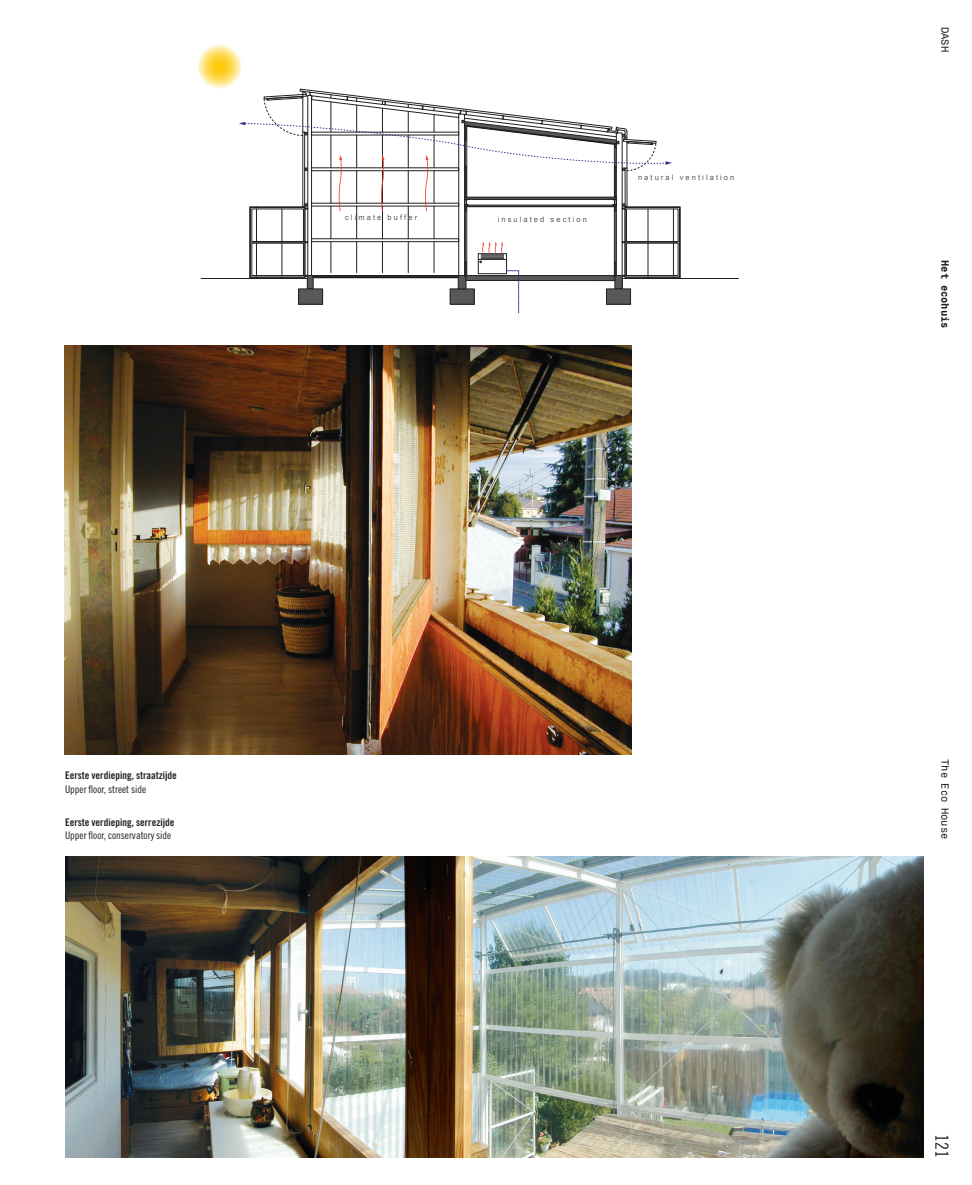
<style>
.page{position:relative;width:972px;height:1185px;background:#fff}
.page>*{position:absolute;margin:0;border:0;box-sizing:border-box;transform-origin:0 0}
.t1{font:18px "Trade Gothic LT Cond Eighteen";color:#231f20}
.t2{font:10.5px "Trade Gothic LT Bold Cond Twenty";color:#231f20}
.t3{font:10.5px "Trade Gothic LT Cond Eighteen";color:#231f20}
.t4{font:10.5px "Monospace 821 BT";color:#231f20}
.t5{font:700 10.5px "Monospace 821 BT";color:#231f20}
.t6{font:7.5px "Arial";color:#57585a}
</style>
<div class="page">
<img style="left:65px;top:346px;width:567px;height:408px">
<img style="left:65px;top:856px;width:859px;height:301px">
<hr style="left:622px;top:278px;width:116px;height:1px;background:#231f20">
<hr style="left:201px;top:278px;width:106px;height:1px;background:#231f20">
<svg style="left:239px;top:89px;width:441px;height:224px"></svg>
<svg style="left:190px;top:37px;width:59px;height:58px"></svg>
<p class="t6" style="left:345px;top:213px;width:74px">c l i m a t e b u f f e r</p>
<p class="t6" style="left:498px;top:215px;width:91px">i n s u l a t e d s e c t i o n</p>
<p class="t6" style="left:638px;top:172px;width:98px">n a t u r a l v e n t i l a t i o n</p>
<p class="t2" style="left:65px;top:769px;width:113px">Eerste verdieping, straatzijde</p>
<p class="t3" style="left:65px;top:782px;width:83px">Upper floor, street side</p>
<p class="t2" style="left:65px;top:815px;width:111px">Eerste verdieping, serrezijde</p>
<p class="t3" style="left:65px;top:829px;width:108px">Upper floor, conservatory side</p>
<p class="t4" style="left:952px;top:27px;width:27px;rotate:90deg">DASH</p>
<p class="t5" style="left:952px;top:260px;width:70px;rotate:90deg">Het ecohuis</p>
<p class="t4" style="left:952px;top:759px;width:82px;rotate:90deg">The Eco House</p>
<h1 class="t1" style="left:952px;top:1134px;width:25px;rotate:90deg">121</h1>
</div>
